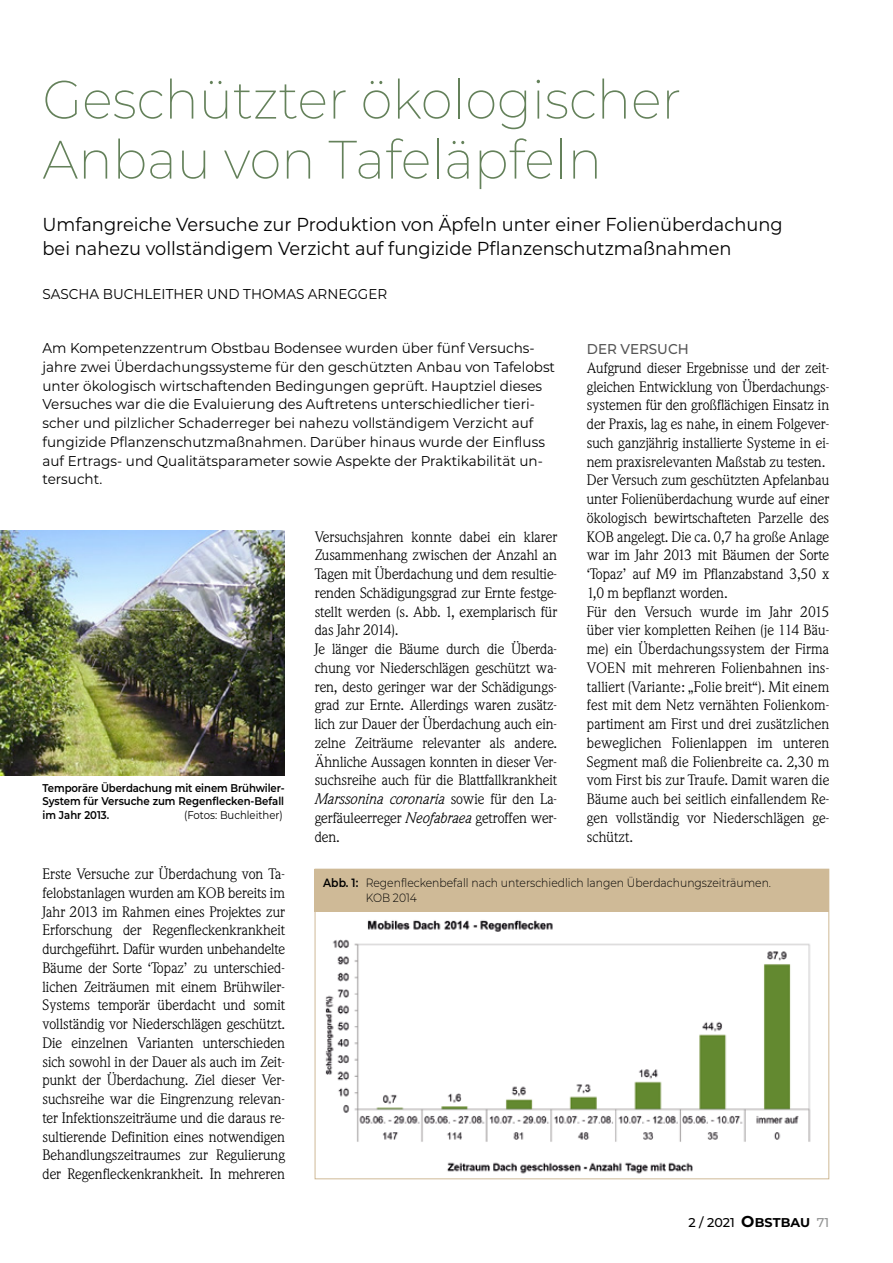
<style>
.page{position:relative;width:893px;height:1263px;background:#fff}
.page>*{position:absolute;margin:0;border:0;box-sizing:border-box;transform-origin:0 0}
.t1{font:200 54px/60px "Montserrat";color:#64815a;scale:.95 1}
.t2{font:18.75px/24px "Montserrat";color:#000;scale:.95 1}
.t3{font:15px/18.8px "Weidemann BQ";color:#000}
.t4{font:14.25px/18.8px "Montserrat";color:#000;scale:.95 1}
.t5{font:500 14.25px "Montserrat";color:#565656;scale:.95 1}
.t6{font:500 12.75px "Montserrat";color:#000}
.t7{font:300 12px/15px "Montserrat";color:#000;scale:.9 1}
.t8{font:600 11.25px/13.5px "Montserrat";color:#000;text-align:justify;scale:.9 1}
.t9{font:11.25px "Montserrat";color:#000;scale:.9 1}
.s1{font-style:italic}
.s2{font-weight:600}
.s3{font-weight:700;font-size:15.75px}
.s4{font-weight:700}
.s5{color:#919292}
</style>
<div class="page">
<img style="left:0;top:530px;width:285px;height:245px">
<img style="left:317px;top:911px;width:510px;height:263px">
<div style="left:315px;top:869px;width:514px;height:42px;background:#cfba97"></div>
<h1 class="t1" style="left:43px;top:68px;width:674px">Geschützter ökologischer<br>Anbau von Tafeläpfeln</h1>
<p class="t2" style="left:43px;top:212px;width:781px">Umfangreiche Versuche zur Produktion von Äpfeln unter einer Folienüberdachung bei nahezu vollständigem Verzicht auf fungizide Pflanzenschutzmaßnahmen</p>
<p class="t4" style="left:43px;top:284px;width:364px">SASCHA BUCHLEITHER UND THOMAS ARNEGGER</p>
<p class="t4" style="left:43px;top:338px;width:541px">Am Kompetenzzentrum Obstbau Bodensee wurden über fünf Versuchs&shy;jahre zwei Überdachungssysteme für den geschützten Anbau von Tafelobst unter ökologisch wirtschaftenden Bedingungen geprüft. Hauptziel dieses Versuches war die die Evaluierung des Auftretens unterschiedlicher tieri&shy;scher und pilzlicher Schaderreger bei nahezu vollständigem Verzicht auf fungizide Pflanzenschutzmaßnahmen. Darüber hinaus wurde der Einfluss auf Ertrags- und Qualitätsparameter sowie Aspekte der Praktikabilität un&shy;tersucht.</p>
<p class="t8" style="left:43px;top:780px;width:271px">Temporäre Überdachung mit einem Brühwiler-System für Versuche zum Regenflecken-Befall im Jahr 2013.</p>
<p class="t9" style="left:184px;top:807px;width:111px">(Fotos: Buchleither)</p>
<p class="t3" style="left:315px;top:527px;width:244px">Versuchsjahren konnte dabei ein klarer Zusammenhang zwischen der Anzahl an Tagen mit Überdachung und dem resultie&shy;renden Schädigungsgrad zur Ernte festge&shy;stellt werden (s. Abb. 1, exemplarisch für das Jahr 2014).<br>Je länger die Bäume durch die Überda&shy;chung vor Niederschlägen geschützt wa&shy;ren, desto geringer war der Schädigungs&shy;grad zur Ernte. Allerdings waren zusätz&shy;lich zur Dauer der Überdachung auch ein&shy;zelne Zeiträume relevanter als andere.<br>Ähnliche Aussagen konnten in dieser Ver&shy;suchsreihe auch für die Blattfallkrankheit <span class="s1">Marssonina coronaria</span> sowie für den La&shy;gerfäuleerreger <span class="s1">Neofabraea</span> getroffen wer&shy;den.</p>
<p class="t5" style="left:587px;top:339px;width:109px">DER VERSUCH</p>
<p class="t3" style="left:587px;top:359px;width:244px">Aufgrund dieser Ergebnisse und der zeit&shy;gleichen Entwicklung von Überdachungs&shy;systemen für den großflächigen Einsatz in der Praxis, lag es nahe, in einem Folgever&shy;such ganzjährig installierte Systeme in ei&shy;nem praxisrelevanten Maßstab zu testen.<br>Der Versuch zum geschützten Apfelanbau unter Folienüberdachung wurde auf einer ökologisch bewirtschafteten Parzelle des KOB angelegt. Die ca. 0,7 ha große Anlage war im Jahr 2013 mit Bäumen der Sorte ‘Topaz’ auf M9 im Pflanzabstand 3,50 x 1,0 m bepflanzt worden.<br>Für den Versuch wurde im Jahr 2015 über vier kompletten Reihen (je 114 Bäu&shy;me) ein Überdachungssystem der Firma VOEN mit mehreren Folienbahnen ins&shy;talliert (Variante: „Folie breit“). Mit einem fest mit dem Netz vernähten Folienkom&shy;partiment am First und drei zusätzlichen beweglichen Folienlappen im unteren Segment maß die Folienbreite ca. 2,30 m vom First bis zur Traufe. Damit waren die Bäume auch bei seitlich einfallendem Re&shy;gen vollständig vor Niederschlägen ge&shy;schützt.</p>
<p class="t3" style="left:43px;top:865px;width:244px;text-align:justify">Erste Versuche zur Überdachung von Ta&shy;felobstanlagen wurden am KOB bereits im Jahr 2013 im Rahmen eines Projektes zur Erforschung der Regenfleckenkrankheit durchgeführt. Dafür wurden unbehandelte Bäume der Sorte ‘Topaz’ zu unterschied&shy;lichen Zeiträumen mit einem Brühwiler-Systems temporär überdacht und somit vollständig vor Niederschlägen geschützt.<br>Die einzelnen Varianten unterschieden sich sowohl in der Dauer als auch im Zeit&shy;punkt der Überdachung. Ziel dieser Ver&shy;suchsreihe war die Eingrenzung relevan&shy;ter Infektionszeiträume und die daraus re&shy;sultierende Definition eines notwendigen Behandlungszeitraumes zur Regulierung der Regenfleckenkrankheit. In mehreren</p>
<p class="t7" style="left:366px;top:874px;width:452px;text-indent:-43px"><span class="s2">Abb. 1:</span> Regenfleckenbefall nach unterschiedlich langen Überdachungszeiträumen.<br>KOB 2014</p>
<p class="t6" style="left:688px;top:1214px;width:142px">2 / 2021 <span class="s3">O</span><span class="s4">BSTBAU</span> <span class="s5">71</span></p>
</div>
